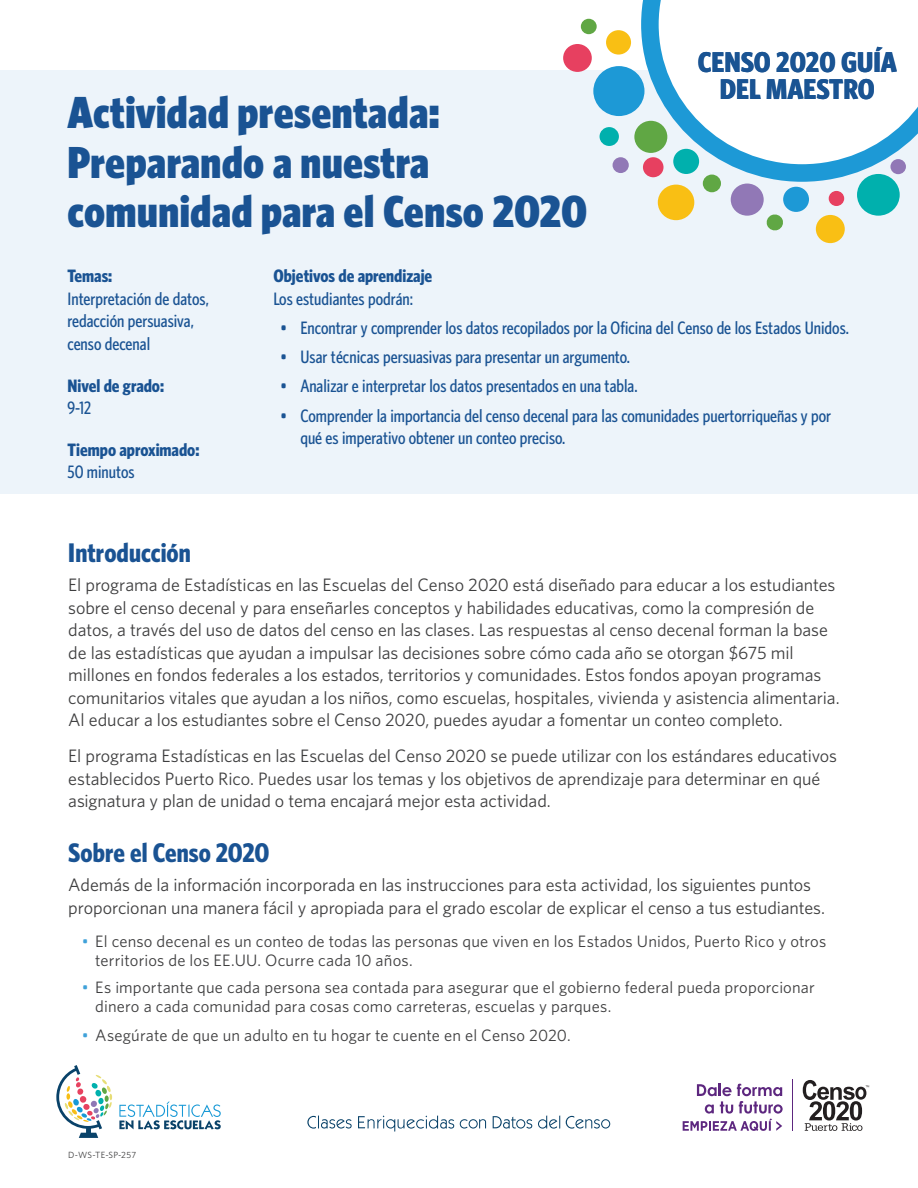
<style>
.page{position:relative;width:918px;height:1188px;background:#fff}
.page>*{position:absolute;margin:0;border:0;box-sizing:border-box;transform-origin:0 0}
.t1{font:900 condensed 45px/49.5px "Whitney HTF";letter-spacing:.01em;color:#1a5393}
.t2{font:700 condensed 28.65px/27.3px "Whitney HTF";color:#1a5493;text-align:center}
.t3{font:700 condensed 27px "Whitney HTF";color:#1a5393}
.Body{font:18px/22.5px "Whitney HTF";letter-spacing:-.005em;color:#3e3e3f}
.Cover_-_Body{font:500 condensed 18px/22.5px "Whitney HTF";color:#1a5393}
.t4{font:700 condensed 18px "Whitney HTF";color:#1a5393}
.t5{font:16.5px/19.5px "Whitney HTF";letter-spacing:.01em;color:#3e3e3f}
.t6{font:9px "Whitney HTF";letter-spacing:.025em;color:#3e3e3f}
.s1{color:#3fa1d9}
</style>
<div class="page">
<div style="left:0;top:70px;width:918px;height:424px;background:#edf4fa"></div>
<div style="left:593px;top:66px;width:51px;height:50px;background:#1d99d6;border-radius:50%"></div>
<div style="left:606px;top:30px;width:25px;height:25px;background:#f9bf14;border-radius:50%"></div>
<div style="left:563px;top:44px;width:29px;height:28px;background:#e74060;border-radius:50%"></div>
<div style="left:581px;top:19px;width:16px;height:15px;background:#60a744;border-radius:50%"></div>
<div style="left:600px;top:127px;width:19px;height:19px;background:#00b0ad;border-radius:50%"></div>
<div style="left:613px;top:157px;width:16px;height:16px;background:#9178b6;border-radius:50%"></div>
<div style="left:634px;top:121px;width:33px;height:32px;background:#60a744;border-radius:50%"></div>
<div style="left:658px;top:185px;width:36px;height:35px;background:#f9bf14;border-radius:50%"></div>
<div style="left:703px;top:175px;width:18px;height:17px;background:#60a744;border-radius:50%"></div>
<div style="left:731px;top:184px;width:33px;height:32px;background:#9178b6;border-radius:50%"></div>
<div style="left:783px;top:187px;width:26px;height:25px;background:#1d99d6;border-radius:50%"></div>
<div style="left:829px;top:191px;width:15px;height:15px;background:#e74060;border-radius:50%"></div>
<svg style="left:766px;top:214px;width:17px;height:17px"></svg>
<div style="left:816px;top:215px;width:29px;height:28px;background:#f9bf14;border-radius:50%"></div>
<div style="left:857px;top:174px;width:43px;height:42px;background:#00b0ad;border-radius:50%"></div>
<svg style="left:641px;top:0;width:277px;height:182px"></svg>
<svg style="left:56px;top:1065px;width:56px;height:73px"></svg>
<svg style="left:119px;top:1102px;width:102px;height:27px"></svg>
<svg style="left:307px;top:1115px;width:45px;height:14px"></svg>
<svg style="left:358px;top:1115px;width:96px;height:17px"></svg>
<svg style="left:460px;top:1119px;width:26px;height:10px"></svg>
<svg style="left:493px;top:1116px;width:39px;height:13px"></svg>
<svg style="left:538px;top:1116px;width:22px;height:13px"></svg>
<svg style="left:566px;top:1116px;width:44px;height:13px"></svg>
<hr style="left:792px;top:1080px;width:1px;height:51px;background:#5d277f">
<svg style="left:683px;top:1084px;width:100px;height:47px"></svg>
<svg style="left:803px;top:1080px;width:66px;height:51px"></svg>
<p class="t2" style="left:698px;top:48px;width:201px">CENSO 2020 GUÍA<br>DEL MAESTRO</p>
<h1 class="t1" style="left:68px;top:87px;width:521px">Actividad presentada:<br>Preparando a nuestra comunidad para el Censo 2020</h1>
<h2 class="t4" style="left:68px;top:266px;width:46px">Temas:</h2>
<p class="Cover_-_Body" style="left:68px;top:287px;width:143px">Interpretación de datos, redacción persuasiva, censo decenal</p>
<h2 class="t4" style="left:68px;top:375px;width:98px">Nivel de grado:</h2>
<p class="Cover_-_Body" style="left:68px;top:396px;width:25px">9-12</p>
<h2 class="t4" style="left:68px;top:439px;width:133px">Tiempo aproximado:</h2>
<p class="Cover_-_Body" style="left:68px;top:461px;width:69px">50 minutos</p>
<h2 class="t4" style="left:273px;top:266px;width:160px">Objetivos de aprendizaje</h2>
<p class="Cover_-_Body" style="left:273px;top:287px;width:141px">Los estudiantes podrán:</p>
<p class="Cover_-_Body" style="left:280px;top:316px;width:570px">• Encontrar y comprender los datos recopilados por la Oficina del Censo de los Estados Unidos.</p>
<p class="Cover_-_Body" style="left:280px;top:345px;width:351px">• Usar técnicas persuasivas para presentar un argumento.</p>
<p class="Cover_-_Body" style="left:280px;top:375px;width:359px">• Analizar e interpretar los datos presentados en una tabla.</p>
<p class="Cover_-_Body" style="left:300px;top:404px;width:532px;text-indent:-20px">• Comprender la importancia del censo decenal para las comunidades puertorriqueñas y por qué es imperativo obtener un conteo preciso.</p>
<h3 class="t3" style="left:68px;top:537px;width:124px">Introducción</h3>
<p class="Body" style="left:68px;top:574px;width:773px">El programa de Estadísticas en las Escuelas del Censo 2020 está diseñado para educar a los estudiantes sobre el censo decenal y para enseñarles conceptos y habilidades educativas, como la compresión de datos, a través del uso de datos del censo en las clases. Las respuestas al censo decenal forman la base de las estadísticas que ayudan a impulsar las decisiones sobre cómo cada año se otorgan $675 mil millones en fondos federales a los estados, territorios y comunidades. Estos fondos apoyan programas comunitarios vitales que ayudan a los niños, como escuelas, hospitales, vivienda y asistencia alimentaria.<br>Al educar a los estudiantes sobre el Censo 2020, puedes ayudar a fomentar un conteo completo.</p>
<p class="Body" style="left:68px;top:745px;width:770px">El programa Estadísticas en las Escuelas del Censo 2020 se puede utilizar con los estándares educativos establecidos Puerto Rico. Puedes usar los temas y los objetivos de aprendizaje para determinar en qué asignatura y plan de unidad o tema encajará mejor esta actividad.</p>
<h3 class="t3" style="left:68px;top:837px;width:203px">Sobre el Censo 2020</h3>
<p class="Body" style="left:68px;top:874px;width:758px">Además de la información incorporada en las instrucciones para esta actividad, los siguientes puntos proporcionan una manera fácil y apropiada para el grado escolar de explicar el censo a tus estudiantes.</p>
<p class="t5" style="left:95px;top:931px;width:732px;text-indent:-14px"><span class="s1">•</span> El censo decenal es un conteo de todas las personas que viven en los Estados Unidos, Puerto Rico y otros territorios de los EE.UU. Ocurre cada 10 años.</p>
<p class="t5" style="left:95px;top:977px;width:721px;text-indent:-14px"><span class="s1">•</span> Es importante que cada persona sea contada para asegurar que el gobierno federal pueda proporcionar dinero a cada comunidad para cosas como carreteras, escuelas y parques.</p>
<p class="t5" style="left:82px;top:1026px;width:491px"><span class="s1">•</span> Asegúrate de que un adulto en tu hogar te cuente en el Censo 2020.</p>
<p class="t6" style="left:68px;top:1150px;width:69px">D-WS-TE-SP-257</p>
</div>
